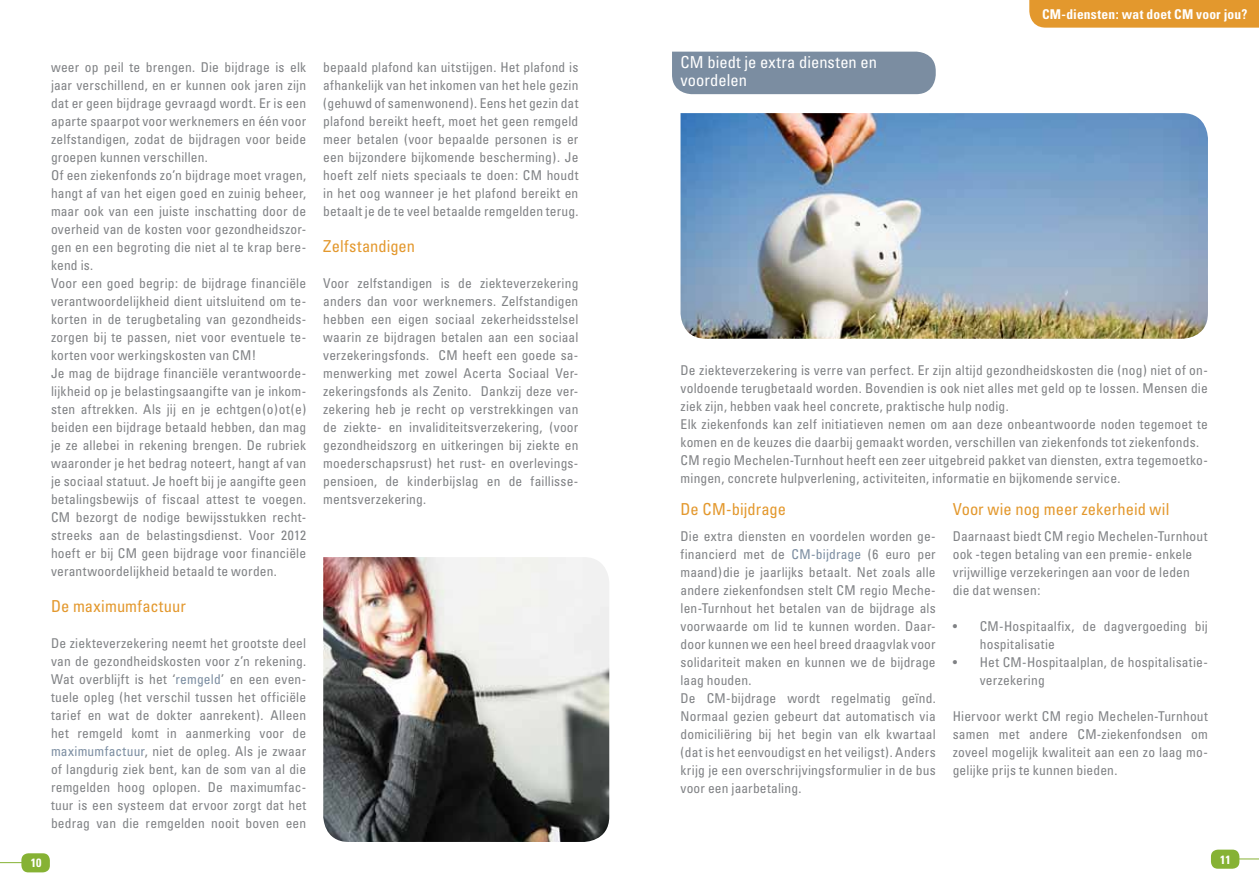
<style>
.page{position:relative;width:1259px;height:893px;background:#fff}
.page>*{position:absolute;margin:0;border:0;box-sizing:border-box;transform-origin:0 0}
.t1{font:condensed 16.5px "Univers";letter-spacing:.005em;color:#e3982d}
.t2{font:condensed 16.5px/18px "Univers";letter-spacing:.005em;color:#fff}
.t3{font:condensed 13.5px/18px "Univers";letter-spacing:.01em;color:#808285}
.t4{font:700 condensed 13.5px "Univers";letter-spacing:.015em;color:#fff}
.t5{font:700 condensed 12px "Univers";color:#fff}
.s1{color:#7b8da1}
</style>
<div class="page">
<div style="left:20px;top:852px;width:31px;height:22px;background:#86b234;border-radius:9px"></div>
<div style="left:18px;top:850px;width:35px;height:25px;border:3px solid #fff;border-radius:9px"></div>
<svg style="left:0;top:862px;width:22px;height:1px"></svg>
<div style="left:1209px;top:848px;width:32px;height:22px;background:#86b234;border-radius:9px"></div>
<div style="left:1208px;top:847px;width:34px;height:25px;border:3px solid #fff;border-radius:9px"></div>
<svg style="left:1238px;top:859px;width:21px;height:1px"></svg>
<div style="left:1029px;top:0;width:230px;height:28px;background:#e3982d"></div>
<img style="left:680px;top:113px;width:528px;height:226px">
<img style="left:323px;top:557px;width:286px;height:285px">
<div style="left:672px;top:52px;width:263px;height:42px;background:#7b8da1"></div>
<p class="t3" style="left:51px;top:58px;width:257px">weer op peil te brengen. Die bijdrage is elk jaar verschillend, en er kunnen ook jaren zijn dat er geen bijdrage gevraagd wordt. Er is een aparte spaarpot voor werknemers en één voor zelfstandigen, zodat de bijdragen voor beide groepen kunnen verschillen.<br>Of een ziekenfonds zo’n bijdrage moet vragen, hangt af van het eigen goed en zuinig beheer, maar ook van een juiste inschatting door de overheid van de kosten voor gezondheidszor&shy;gen en een begroting die niet al te krap bere&shy;kend is.<br>Voor een goed begrip: de bijdrage financiële verantwoordelijkheid dient uitsluitend om te&shy;korten in de terugbetaling van gezondheids&shy;zorgen bij te passen, niet voor eventuele te&shy;korten voor werkingskosten van CM!<br>Je mag de bijdrage financiële verantwoorde&shy;lijkheid op je belastingsaangifte van je inkom&shy;sten aftrekken. Als jij en je echtgen(o)ot(e) beiden een bijdrage betaald hebben, dan mag je ze allebei in rekening brengen. De rubriek waaronder je het bedrag noteert, hangt af van je sociaal statuut. Je hoeft bij je aangifte geen betalingsbewijs of fiscaal attest te voegen.<br>CM bezorgt de nodige bewijsstukken recht&shy;streeks aan de belastingsdienst. Voor 2012 hoeft er bij CM geen bijdrage voor financiële verantwoordelijkheid betaald te worden.</p>
<p class="t1" style="left:51px;top:596px;width:136px">De maximumfactuur</p>
<p class="t3" style="left:51px;top:634px;width:257px;text-align:justify">De ziekteverzekering neemt het grootste deel van de gezondheidskosten voor z’n rekening.<br>Wat overblijft is het ‘<span class="s1">remgeld</span>’ en een even&shy;tuele opleg (het verschil tussen het officiële tarief en wat de dokter aanrekent). Alleen het remgeld komt in aanmerking voor de <span class="s1">maximumfactuur</span>, niet de opleg. Als je zwaar of langdurig ziek bent, kan de som van al die remgelden hoog oplopen. De maximumfac&shy;tuur is een systeem dat ervoor zorgt dat het bedrag van die remgelden nooit boven een</p>
<p class="t3" style="left:323px;top:58px;width:257px;text-align:justify">bepaald plafond kan uitstijgen. Het plafond is afhankelijk van het inkomen van het hele gezin (gehuwd of samenwonend). Eens het gezin dat plafond bereikt heeft, moet het geen remgeld meer betalen (voor bepaalde personen is er een bijzondere bijkomende bescherming). Je hoeft zelf niets speciaals te doen: CM houdt in het oog wanneer je het plafond bereikt en betaalt je de te veel betaalde remgelden terug.</p>
<p class="t1" style="left:323px;top:236px;width:93px">Zelfstandigen</p>
<p class="t3" style="left:323px;top:274px;width:257px;text-align:justify">Voor zelfstandigen is de ziekteverzekering anders dan voor werknemers. Zelfstandigen hebben een eigen sociaal zekerheidsstelsel waarin ze bijdragen betalen aan een sociaal verzekeringsfonds. CM heeft een goede sa&shy;menwerking met zowel Acerta Sociaal Ver&shy;zekeringsfonds als Zenito. Dankzij deze ver&shy;zekering heb je recht op verstrekkingen van de ziekte- en invaliditeitsverzekering, (voor gezondheidszorg en uitkeringen bij ziekte en moederschapsrust) het rust- en overlevings&shy;pensioen, de kinderbijslag en de faillisse&shy;mentsverzekering.</p>
<p class="t2" style="left:680px;top:53px;width:198px">CM biedt je extra diensten en voordelen</p>
<p class="t4" style="left:1042px;top:6px;width:207px">CM-diensten: wat doet CM voor jou?</p>
<p class="t3" style="left:680px;top:361px;width:529px">De ziekteverzekering is verre van perfect. Er zijn altijd gezondheidskosten die (nog) niet of on&shy;voldoende terugbetaald worden. Bovendien is ook niet alles met geld op te lossen. Mensen die ziek zijn, hebben vaak heel concrete, praktische hulp nodig.<br>Elk ziekenfonds kan zelf initiatieven nemen om aan deze onbeantwoorde noden tegemoet te komen en de keuzes die daarbij gemaakt worden, verschillen van ziekenfonds tot ziekenfonds.<br>CM regio Mechelen-Turnhout heeft een zeer uitgebreid pakket van diensten, extra tegemoetko&shy;mingen, concrete hulpverlening, activiteiten, informatie en bijkomende service.</p>
<p class="t1" style="left:680px;top:499px;width:107px">De CM-bijdrage</p>
<p class="t3" style="left:680px;top:527px;width:257px">Die extra diensten en voordelen worden ge&shy;financierd met de <span class="s1">CM-bijdrage</span> (6 euro per maand)die je jaarlijks betaalt. Net zoals alle andere ziekenfondsen stelt CM regio Meche&shy;len-Turnhout het betalen van de bijdrage als voorwaarde om lid te kunnen worden. Daar&shy;door kunnen we een heel breed draagvlak voor solidariteit maken en kunnen we de bijdrage laag houden.<br>De CM-bijdrage wordt regelmatig geïnd.<br>Normaal gezien gebeurt dat automatisch via domiciliëring bij het begin van elk kwartaal (dat is het eenvoudigst en het veiligst). Anders krijg je een overschrijvingsformulier in de bus voor een jaarbetaling.</p>
<p class="t1" style="left:952px;top:499px;width:218px">Voor wie nog meer zekerheid wil</p>
<p class="t3" style="left:952px;top:527px;width:256px">Daarnaast biedt CM regio Mechelen-Turnhout ook -tegen betaling van een premie- enkele vrijwillige verzekeringen aan voor de leden die dat wensen:</p>
<p class="t3" style="left:979px;top:617px;width:230px;text-indent:-27px">• CM-Hospitaalfix, de dagvergoeding bij hospitalisatie</p>
<p class="t3" style="left:979px;top:653px;width:230px;text-indent:-27px">• Het CM-Hospitaalplan, de hospitalisatie&shy;verzekering</p>
<p class="t3" style="left:952px;top:707px;width:257px;text-align:justify">Hiervoor werkt CM regio Mechelen-Turnhout samen met andere CM-ziekenfondsen om zoveel mogelijk kwaliteit aan een zo laag mo&shy;gelijke prijs te kunnen bieden.</p>
<p class="t5" style="left:31px;top:855px;width:12px">10</p>
<p class="t5" style="left:1220px;top:852px;width:12px">11</p>
</div>
